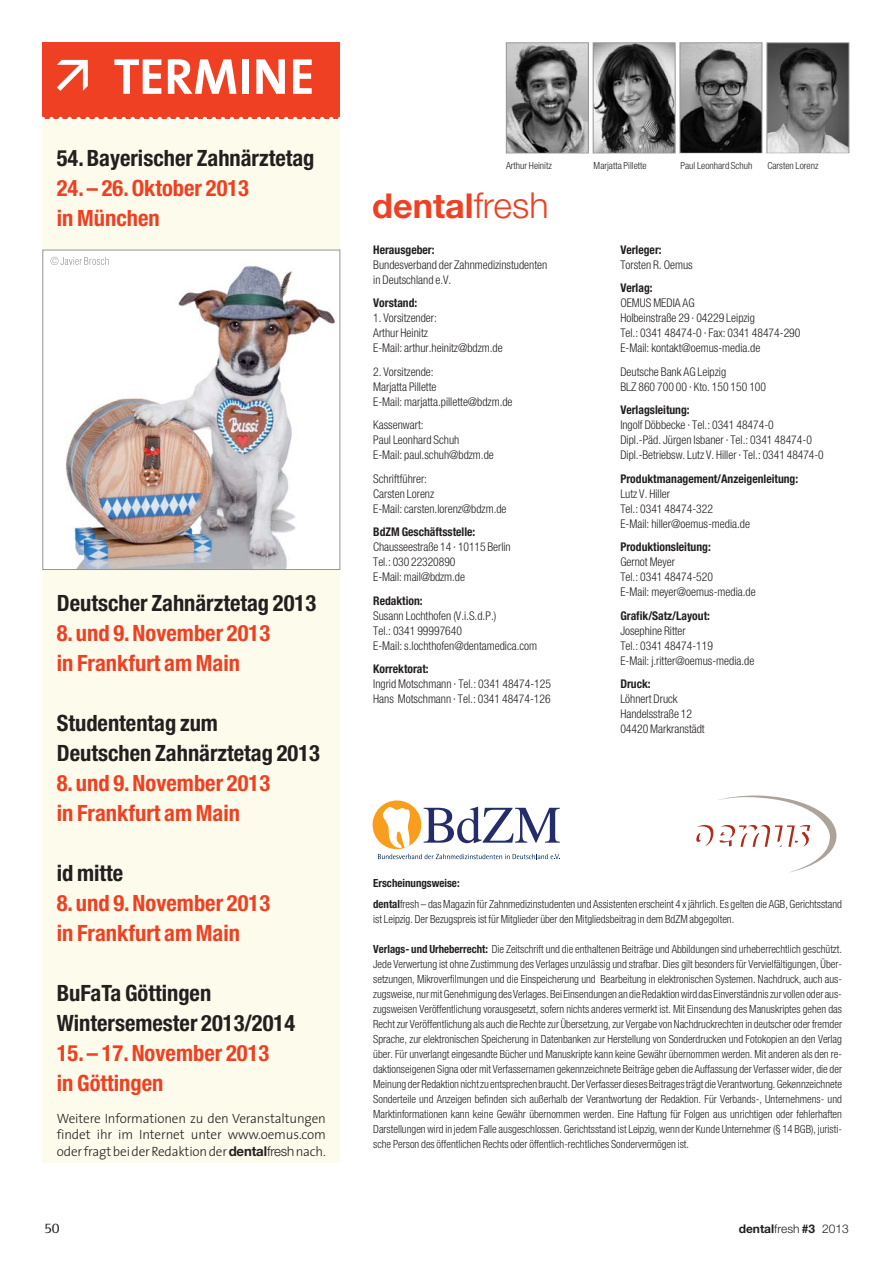
<style>
.page{position:relative;width:893px;height:1263px;background:#fff}
.page>*{position:absolute;margin:0;border:0;box-sizing:border-box;transform-origin:0 0}
.t1{font:700 51px "The Sans";color:#fff}
.t2{font:700 34.35px "Helvetica Neue";color:#ef4023}
.t3{font:700 condensed 22.5px/30px "Helvetica Neue";color:#ef4023}
.t4{font:700 condensed 22.5px/30px "Helvetica Neue";color:#231f20}
.t5{font:15px "Rotis Serif";color:#231f20}
.t6{font:300 13.5px/16.5px "The Sans";letter-spacing:-.01em;color:#231f20;text-align:justify}
.t7{font:300 condensed 12px/15px "Helvetica Neue";color:#231f20}
.t8{font:700 condensed 12px "Helvetica Neue";color:#231f20}
.t9{font:300 12px "Helvetica Neue";color:#231f20}
.t10{font:300 condensed 11.25px/15px "Helvetica Neue";color:#231f20;scale:.96 1}
.t11{font:300 condensed 9.75px "Helvetica Neue";color:#231f20}
.s1{font-family:"Helvetica Neue";font-weight:700}
.s2{font-family:"Helvetica Neue"}
.s3{font-weight:300;font-size:35.85px}
.s4{font-weight:700}
</style>
<div class="page">
<svg style="left:696px;top:795px;width:140px;height:78px"></svg>
<svg style="left:378px;top:854px;width:182px;height:5px"></svg>
<svg style="left:424px;top:807px;width:136px;height:36px"></svg>
<div style="left:373px;top:800px;width:48px;height:49px;background:#f99d1c;border-radius:50%"></div>
<img style="left:381px;top:800px;width:30px;height:49px">
<img style="left:595px;top:45px;width:78px;height:106px">
<div style="left:593px;top:43px;width:82px;height:110px;border:1px solid #939598"></div>
<img style="left:682px;top:45px;width:78px;height:106px">
<div style="left:680px;top:43px;width:82px;height:110px;border:1px solid #939598"></div>
<img style="left:508px;top:45px;width:79px;height:106px">
<div style="left:506px;top:43px;width:83px;height:110px;border:1px solid #939598"></div>
<div style="left:680px;top:153px;width:83px;height:29px;border:1px solid #fff"></div>
<img style="left:769px;top:45px;width:78px;height:106px">
<div style="left:767px;top:43px;width:82px;height:110px;border:1px solid #939598"></div>
<div style="left:767px;top:153px;width:83px;height:29px;border:1px solid #fff"></div>
<div style="left:43px;top:43px;width:297px;height:1120px;background:#fdfcec"></div>
<div style="left:43px;top:43px;width:297px;height:76px;background:#ef4023"></div>
<svg style="left:43px;top:117px;width:297px;height:4px"></svg>
<img style="left:45px;top:252px;width:293px;height:316px">
<div style="left:43px;top:250px;width:297px;height:320px;border:1px solid #939598"></div>
<img style="left:51px;top:257px;width:58px;height:8px">
<h1 class="t1" style="left:114px;top:51px;width:202px">TERMINE</h1>
<h3 class="t4" style="left:57px;top:145px;width:259px">54. Bayerischer Zahnärztetag</h3>
<h3 class="t3" style="left:57px;top:175px;width:194px">24. – 26. Oktober 2013 in München</h3>
<h3 class="t4" style="left:57px;top:590px;width:261px">Deutscher Zahnärztetag 2013</h3>
<h3 class="t3" style="left:57px;top:620px;width:215px">8. und 9. November 2013 in Frankfurt am Main</h3>
<h3 class="t4" style="left:57px;top:710px;width:265px">Studententag zum<br>Deutschen Zahnärztetag 2013</h3>
<h3 class="t3" style="left:57px;top:770px;width:215px">8. und 9. November 2013 in Frankfurt am Main</h3>
<h3 class="t4" style="left:57px;top:860px;width:68px">id mitte</h3>
<h3 class="t3" style="left:57px;top:890px;width:215px">8. und 9. November 2013 in Frankfurt am Main</h3>
<h3 class="t4" style="left:57px;top:980px;width:240px">BuFaTa Göttingen<br>Wintersemester 2013/2014</h3>
<h3 class="t3" style="left:57px;top:1040px;width:214px">15. – 17. November 2013 in Göttingen</h3>
<p class="t6" style="left:57px;top:1111px;width:271px">Weitere Informationen zu den Veranstal tungen findet ihr im Internet unter www.oemus.com oder fragt bei der Redaktion der <span class="s1">dental</span><span class="s2">fresh</span>nach.</p>
<p class="t11" style="left:506px;top:162px;width:47px">Arthur Heinitz</p>
<p class="t11" style="left:594px;top:162px;width:55px">Marjatta Pillette</p>
<p class="t11" style="left:680px;top:162px;width:74px">Paul Leonhard Schuh</p>
<p class="t11" style="left:767px;top:162px;width:53px">Carsten Lorenz</p>
<h2 class="t2" style="left:372px;top:194px;width:178px">dental<span class="s3">fresh</span></h2>
<p class="t8" style="left:373px;top:245px;width:63px">Herausgeber:</p>
<p class="t7" style="left:373px;top:258px;width:176px">Bundesverband der Zahnmedizinstudenten in Deutschland e.V.</p>
<p class="t8" style="left:373px;top:299px;width:46px">Vorstand:</p>
<p class="t7" style="left:373px;top:311px;width:131px">1. Vorsitzender:<br>Arthur Heinitz<br>E-Mail: arthur.heinitz@bdzm.de</p>
<p class="t7" style="left:373px;top:365px;width:141px">2. Vorsitzende:<br>Marjatta Pillette<br>E-Mail: marjatta.pillette@bdzm.de</p>
<p class="t7" style="left:373px;top:418px;width:122px">Kassenwart:<br>Paul Leonhard Schuh<br>E-Mail: paul.schuh@bdzm.de</p>
<p class="t7" style="left:373px;top:472px;width:135px">Schriftführer:<br>Carsten Lorenz<br>E-Mail: carsten.lorenz@bdzm.de</p>
<p class="t8" style="left:373px;top:528px;width:104px">BdZM Geschäftsstelle:</p>
<p class="t7" style="left:373px;top:540px;width:139px">Chausseestraße 14 · 10115 Berlin<br>Tel.: 030 22320890<br>E-Mail: mail@bdzm.de</p>
<p class="t8" style="left:373px;top:596px;width:51px">Redaktion:</p>
<p class="t7" style="left:373px;top:609px;width:165px">Susann Lochthofen (V.i.S.d.P.)<br>Tel.: 0341 99997640<br>E-Mail: s.lochthofen@dentamedica.com</p>
<p class="t8" style="left:373px;top:665px;width:57px">Korrektorat:</p>
<p class="t7" style="left:373px;top:677px;width:179px">Ingrid Motschmann · Tel.: 0341 48474-125<br>Hans Motschmann · Tel.: 0341 48474-126</p>
<p class="t8" style="left:620px;top:245px;width:43px">Verleger:</p>
<p class="t7" style="left:620px;top:258px;width:74px">Torsten R. Oemus</p>
<p class="t8" style="left:620px;top:284px;width:34px">Verlag:</p>
<p class="t7" style="left:620px;top:296px;width:182px">OEMUS MEDIA AG<br>Holbeinstraße 29 · 04229 Leipzig<br>Tel.: 0341 48474-0 · Fax: 0341 48474-290<br>E-Mail: kontakt@oemus-media.de</p>
<p class="t7" style="left:620px;top:365px;width:147px">Deutsche Bank AG Leipzig<br>BLZ 860 700 00 · Kto. 150 150 100</p>
<p class="t8" style="left:620px;top:406px;width:71px">Verlagsleitung:</p>
<p class="t7" style="left:620px;top:418px;width:205px">Ingolf Döbbecke · Tel.: 0341 48474-0<br>Dipl.-Päd. Jürgen Isbaner · Tel.: 0341 48474-0<br>Dipl.-Betriebsw. Lutz V. Hiller · Tel.: 0341 48474-0</p>
<p class="t8" style="left:620px;top:474px;width:179px">Produktmanagement/Anzeigenleitung:</p>
<p class="t7" style="left:620px;top:487px;width:131px">Lutz V. Hiller<br>Tel.: 0341 48474-322<br>E-Mail: hiller@oemus-media.de</p>
<p class="t8" style="left:620px;top:543px;width:92px">Produktionsleitung:</p>
<p class="t7" style="left:620px;top:555px;width:137px">Gernot Meyer<br>Tel.: 0341 48474-520<br>E-Mail: meyer@oemus-media.de</p>
<p class="t8" style="left:620px;top:611px;width:91px">Grafik/Satz/Layout:</p>
<p class="t7" style="left:620px;top:624px;width:135px">Josephine Ritter<br>Tel.: 0341 48474-119<br>E-Mail: j.ritter@oemus-media.de</p>
<p class="t8" style="left:620px;top:680px;width:32px">Druck:</p>
<p class="t7" style="left:620px;top:692px;width:86px">Löhnert Druck<br>Handelsstraße 12<br>04420 Markranstädt</p>
<p class="t10" style="left:373px;top:874px;width:490px;line-height:20.7px"><span class="s4">Erscheinungsweise:<br>dental</span>fresh – das Magazin für Zahnmedizinstudenten und Assistenten erscheint 4 x jährlich. Es gelten die AGB, Gerichts stand</p>
<p class="t10" style="left:373px;top:913px;width:378px">ist Leip zig. Der Bezugspreis ist für Mitglieder über den Mitgliedsbeitrag in dem BdZM abgegolten.</p>
<p class="t10" style="left:373px;top:943px;width:490px;text-align:justify"><span class="s4">Verlags- und Urheberrecht:</span> Die Zeitschrift und die enthaltenen Beiträge und Abbildungen sind urheberrechtlich geschützt.<br>Jede Verwertung ist ohne Zustimmung des Verlages unzulässig und strafbar. Dies gilt besonders für Vervielfältigungen, Über - setzungen, Mik roverfilmungen und die Einspeicherung und Bearbeitung in elektronischen Systemen. Nach druck, auch aus&shy;zugsweise, nur mit Genehmigung des Verlages. Bei Einsendungen an die Redaktion wird das Einverständnis zur vollen oder aus&shy;zugsweisen Veröffentlichung vorausgesetzt, sofern nichts anderes vermerkt ist. Mit Einsendung des Manuskriptes gehen das Recht zur Veröffentlichung als auch die Rechte zur Übersetzung, zur Vergabe von Nachdruckrechten in deutscher oder fremder Sprache, zur elektronischen Speicherung in Datenbanken zur Herstellung von Sonderdrucken und Fotokopien an den Verlag über. Für unverlangt eingesandte Bücher und Manu s kripte kann keine Gewähr übernommen werden. Mit anderen als den re - daktionseigenen Signa oder mit Verfassernamen gekenn zeichnete Beiträge geben die Auffassung der Verfasser wider, die der Meinung der Redaktion nicht zu entsprechen braucht. Der Verfasser dieses Beitrages trägt die Verantwortung. Gekennzeichnete Sonderteile und Anzeigen befinden sich außerhalb der Veran t wortung der Redaktion. Für Verbands-, Unternehmens- und Markt informationen kann keine Gewähr übernommen werden. Eine Haftung für Folgen aus unrichtigen oder fehlerhaften Darstellungen wird in jedem Falle ausgeschlossen. Gerichtsstand ist Leipzig, wenn der Kunde Unternehmer (§ 14 BGB), juristi&shy;sche Person des öffentlichen Rechts oder öffentlich-rechtliches Sondervermögen ist.</p>
<h3 class="t5" style="left:44px;top:1221px;width:17px">50</h3>
<p class="t9" style="left:739px;top:1224px;width:112px"><span class="s4">dental</span>fresh <span class="s4">#3</span> 2013</p>
</div>
